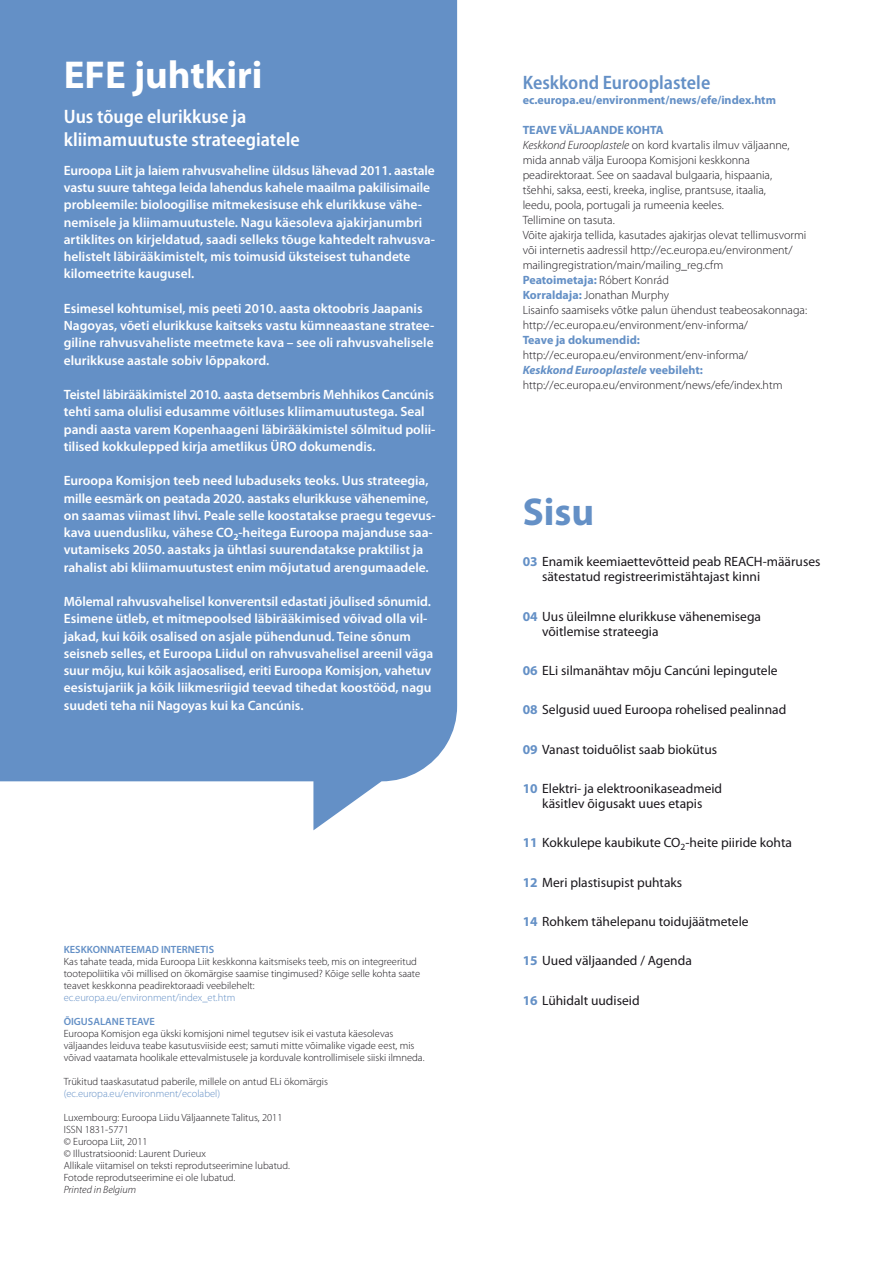
<style>
.page{position:relative;width:893px;height:1263px;background:#fff}
.page>*{position:absolute;margin:0;border:0;box-sizing:border-box;transform-origin:0 0}
.t1{font:700 39px "Myriad Pro";color:#fff}
.t2{font:700 39px "Myriad Pro";color:#6490c6}
.t3{font:600 semi-condensed 19.5px/22.5px "Myriad Pro";color:#fff}
.t4{font:600 semi-condensed 19.5px "Myriad Pro";color:#6490c6}
.t5{font:600 13.5px/17.2px "Myriad Pro";color:#fff}
.t6{font:13.5px/15px "Myriad Pro";color:#1a171c}
.t7{font:300 12px/15px "Myriad Pro";color:#1a171c}
.t8{font:700 12px "Myriad Pro";color:#6490c6}
.t9{font:900 12px "Myriad Pro";color:#fff;scale:1.13 1}
.t10{font:300 10.5px/12px "Myriad Pro";color:#1a171c}
.t11{font:300 10.5px "Myriad Pro";color:#6490c6}
.t12{font:600 10.5px "Myriad Pro";color:#6490c6}
.t13{font:italic 300 10.5px "Myriad Pro";color:#1a171c}
.s1{font-weight:700;color:#6490c6}
.s2{font-style:italic}
.s3{font-weight:700;font-style:italic;color:#6490c6}
</style>
<div class="page">
<div style="left:0;top:0;width:457px;height:830px;background:#6490c6"></div>
<h1 class="t1" style="left:64px;top:50px;width:200px">EFE juhtkiri</h1>
<p class="t9" style="left:71px;top:59px;width:8px">2</p>
<h2 class="t3" style="left:64px;top:105px;width:237px">Uus tõuge elurikkuse ja kliimamuutuste strateegiatele</h2>
<p class="t5" style="left:64px;top:161px;width:373px">Euroopa Liit ja laiem rahvusvaheline üldsus lähevad 2011. aastale vastu suure tahtega leida lahendus kahele maailma pakilisimaile probleemile: bioloogilise mitmekesisuse ehk elurikkuse vähe&shy;nemisele ja kliimamuutustele. Nagu käesoleva ajakirjanumbri artiklites on kirjeldatud, saadi selleks tõuge kahtedelt rahvusva&shy;helistelt läbirääkimistelt, mis toimusid üksteisest tuhandete kilomeetrite kaugusel.</p>
<p class="t5" style="left:64px;top:299px;width:372px">Esimesel kohtumisel, mis peeti 2010. aasta oktoobris Jaapanis Nagoyas, võeti elurikkuse kaitseks vastu kümneaastane stratee&shy;giline rahvusvaheliste meetmete kava – see oli rahvusvahelisele elurikkuse aastale sobiv lõppakord.</p>
<p class="t5" style="left:64px;top:386px;width:373px">Teistel läbirääkimistel 2010. aasta detsembris Mehhikos Cancúnis tehti sama olulisi edusamme võitluses kliimamuutustega. Seal pandi aasta varem Kopenhaageni läbirääkimistel sõlmitud polii&shy;tilised kokkulepped kirja ametlikus ÜRO dokumendis.</p>
<p class="t5" style="left:64px;top:472px;width:374px">Euroopa Komisjon teeb need lubaduseks teoks. Uus strateegia, mille eesmärk on peatada 2020. aastaks elurikkuse vähenemine, on saamas viimast lihvi. Peale selle koostatakse praegu tegevus&shy;kava uuendusliku, vähese CO<sub>2</sub>-heitega Euroopa majanduse saa&shy;vutamiseks 2050. aastaks ja ühtlasi suurendatakse praktilist ja rahalist abi kliimamuutustest enim mõjutatud arengumaadele.</p>
<p class="t5" style="left:64px;top:593px;width:371px">Mõlemal rahvusvahelisel konverentsil edastati jõulised sõnumid.<br>Esimene ütleb, et mitmepoolsed läbirääkimised võivad olla vil&shy;jakad, kui kõik osalised on asjale pühendunud. Teine sõnum seisneb selles, et Euroopa Liidul on rahvusvahelisel areenil väga suur mõju, kui kõik asjaosalised, eriti Euroopa Komisjon, vahetuv eesistujariik ja kõik liikmesriigid teevad tihedat koostööd, nagu suudeti teha nii Nagoyas kui ka Cancúnis.</p>
<p class="t12" style="left:64px;top:942px;width:152px">KESKKONNATEEMAD INTERNETIS</p>
<p class="t10" style="left:64px;top:955px;width:358px">Kas tahate teada, mida Euroopa Liit keskkonna kaitsmiseks teeb, mis on integreeritud tootepoliitika või millised on ökomärgise saamise tingimused? Kõige selle kohta saate teavet keskkonna peadirektoraadi veebilehelt:</p>
<p class="t11" style="left:64px;top:991px;width:173px">ec.europa.eu/environment/index_et.htm</p>
<p class="t12" style="left:64px;top:1014px;width:93px">ÕIGUSALANE TEAVE</p>
<p class="t10" style="left:64px;top:1027px;width:362px">Euroopa Komisjon ega ükski komisjoni nimel tegutsev isik ei vastuta käesolevas väljaandes leiduva teabe kasutusviiside eest; samuti mitte võimalike vigade eest, mis võivad vaatamata hoolikale ettevalmistusele ja korduvale kontrollimisele siiski ilmneda.</p>
<p class="t10" style="left:64px;top:1075px;width:266px">Trükitud taaskasutatud paberile, millele on antud ELi ökomärgis</p>
<p class="t11" style="left:64px;top:1087px;width:158px">(ec.europa.eu/environment/ecolabel)</p>
<p class="t10" style="left:64px;top:1111px;width:228px">Luxembourg: Euroopa Liidu Väljaannete Talitus, 2011<br>ISSN 1831-5771<br>© Euroopa Liit, 2011<br>© Illustratsioonid: Laurent Durieux<br>Allikale viitamisel on teksti reprodutseerimine lubatud.<br>Fotode reprodutseerimine ei ole lubatud.</p>
<p class="t13" style="left:64px;top:1183px;width:74px">Printed in Belgium</p>
<h2 class="t4" style="left:523px;top:70px;width:189px">Keskkond Eurooplastele</h2>
<p class="t8" style="left:523px;top:92px;width:255px">ec.europa.eu/environment/news/efe/index.htm</p>
<p class="t7" style="left:523px;top:122px;width:286px"><span class="s1">TEAVE VÄLJAANDE KOHTA<br></span><span class="s2">Keskkond Eurooplastele</span> on kord kvartalis ilmuv väljaanne, mida annab välja Euroopa Komisjoni keskkonna peadirektoraat. See on saadaval bulgaaria, hispaania,<br>tšehhi, saksa, eesti, kreeka, inglise, prantsuse, itaalia,<br>leedu, poola, portugali ja rumeenia keeles.<br>Tellimine on tasuta.<br>Võite ajakirja tellida, kasutades ajakirjas olevat tellimusvormi või internetis aadressil http://ec.europa.eu/environment/ mailingregistration/main/mailing_reg.cfm<br><span class="s1">Peatoimetaja:</span> Róbert Konrád<br><span class="s1">Korraldaja:</span> Jonathan Murphy<br>Lisainfo saamiseks võtke palun ühendust teabeosakonnaga: http://ec.europa.eu/environment/env-informa/</p>
<p class="t8" style="left:523px;top:332px;width:119px">Teave ja dokumendid:</p>
<p class="t7" style="left:523px;top:347px;width:261px">http://ec.europa.eu/environment/env-informa/<br><span class="s3">Keskkond Eurooplastele</span> <span class="s1">veebileht: </span>http://ec.europa.eu/environment/news/efe/index.htm</p>
<h1 class="t2" style="left:523px;top:486px;width:73px">Sisu</h1>
<p class="t6" style="left:542px;top:554px;width:280px;text-indent:-19px"><span class="s1">03</span> Enamik keemiaettevõtteid peab REACH-määruses sätestatud registreerimistähtajast kinni</p>
<p class="t6" style="left:542px;top:608px;width:220px;text-indent:-19px"><span class="s1">04</span> Uus üleilmne elurikkuse vähenemisega võitlemise strateegia</p>
<p class="t6" style="left:523px;top:663px;width:257px"><span class="s1">06</span> ELi silmanähtav mõju Cancúni lepingutele</p>
<p class="t6" style="left:523px;top:702px;width:265px"><span class="s1">08</span> Selgusid uued Euroopa rohelised pealinnad</p>
<p class="t6" style="left:523px;top:741px;width:196px"><span class="s1">09</span> Vanast toiduõlist saab biokütus</p>
<p class="t6" style="left:523px;top:781px;width:201px;text-align:center"><span class="s1">10</span> Elektri- ja elektroonikaseadmeid käsitlev õigusakt uues etapis</p>
<p class="t6" style="left:523px;top:835px;width:271px"><span class="s1">11</span> Kokkulepe kaubikute CO<sub>2</sub>-heite piiride kohta</p>
<p class="t6" style="left:523px;top:874px;width:161px"><span class="s1">12</span> Meri plastisupist puhtaks</p>
<p class="t6" style="left:523px;top:914px;width:227px"><span class="s1">14</span> Rohkem tähelepanu toidujäätmetele</p>
<p class="t6" style="left:523px;top:953px;width:171px"><span class="s1">15</span> Uued väljaanded / Agenda</p>
<p class="t6" style="left:523px;top:992px;width:118px"><span class="s1">16</span> Lühidalt uudiseid</p>
</div>
